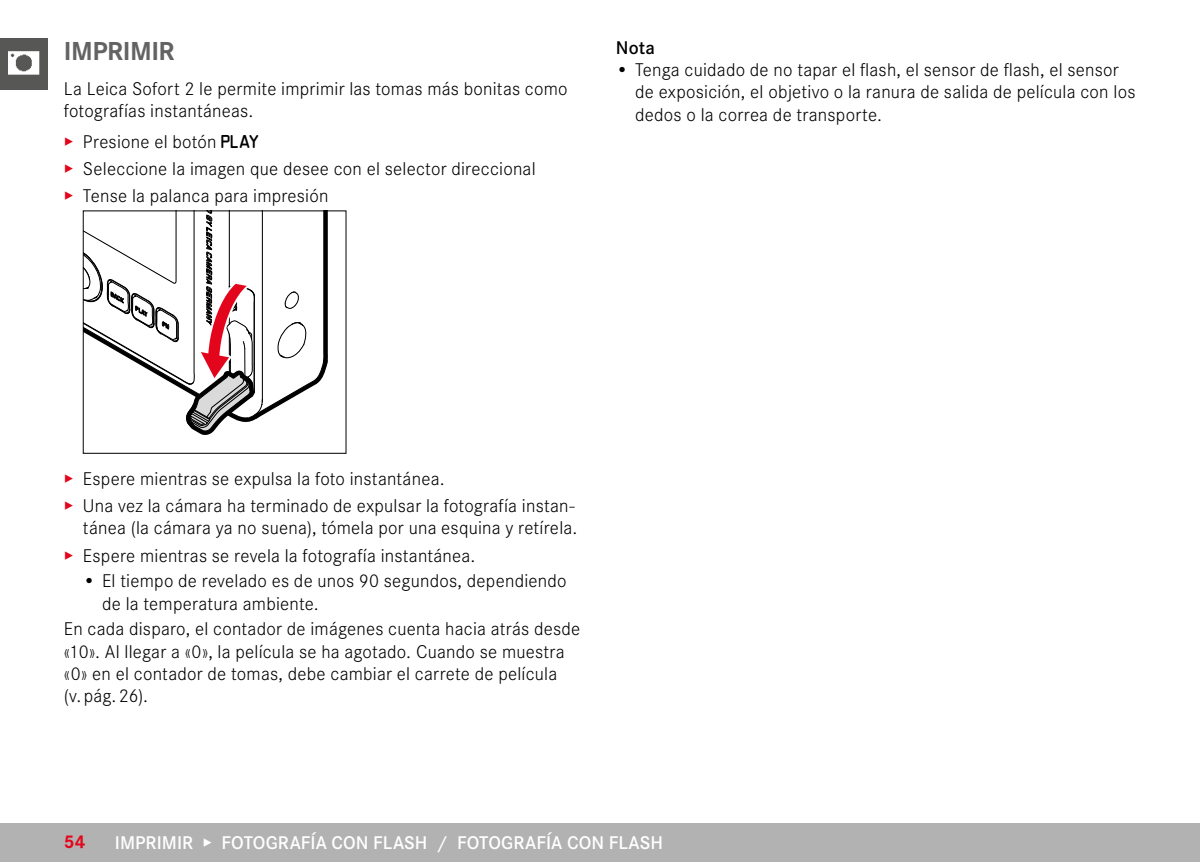
<style>
.page{position:relative;width:1200px;height:862px;background:#fff}
.page>*{position:absolute;margin:0;border:0;box-sizing:border-box;transform-origin:0 0}
.Heading____Chapter{font:700 27px "Corporate S";letter-spacing:-.02em;color:#646363}
.Text____Body_Text{font:300 19.12px/22.3px "Corporate S";letter-spacing:.01em;color:#000}
.t1{font:600 19.12px "Corporate S";letter-spacing:.005em;color:#fff}
.Heading____Note_Heading{font:600 19.12px "Corporate S";color:#000}
.t2{font:700 19.12px "Corporate S";color:#e3051b}
.s1{color:#e3051b}
.s2{font-family:"LG1054";font-weight:400;font-size:16.2px}
</style>
<div class="page">
<div style="left:0;top:38px;width:48px;height:51px;background:#575756"></div>
<img style="left:9px;top:51px;width:31px;height:24px">
<div style="left:0;top:823px;width:1199px;height:38px;background:#b3b2b2"></div>
<svg style="left:85px;top:212px;width:243px;height:223px"></svg>
<p class="Heading____Chapter" style="left:64px;top:29px;width:112px">IMPRIMIR</p>
<p class="Text____Body_Text" style="left:64px;top:76px;width:505px">La Leica Sofort 2 le permite imprimir las tomas más bonitas como fotografías instantáneas.</p>
<p class="Text____Body_Text" style="left:64px;top:129px;width:197px"><span class="s1">▸</span> Presione el botón <span class="s2">PLAY</span></p>
<p class="Text____Body_Text" style="left:64px;top:156px;width:473px"><span class="s1">▸</span> Seleccione la imagen que desee con el selector direccional</p>
<p class="Text____Body_Text" style="left:64px;top:183px;width:266px"><span class="s1">▸</span> Tense la palanca para impresión</p>
<p class="Heading____Note_Heading" style="left:615px;top:33px;width:41px">Nota</p>
<p class="Text____Body_Text" style="left:635px;top:57px;width:501px;text-indent:-19px">• Tenga cuidado de no tapar el flash, el sensor de flash, el sensor de exposición, el objetivo o la ranura de salida de película con los dedos o la correa de transporte.</p>
<p class="Text____Body_Text" style="left:64px;top:466px;width:382px"><span class="s1">▸</span> Espere mientras se expulsa la foto instantánea.</p>
<p class="Text____Body_Text" style="left:64px;top:493px;width:515px;text-align:right"><span class="s1">▸</span> Una vez la cámara ha terminado de expulsar la fotografía instan&shy;tánea (la cámara ya no suena), tómela por una esquina y retírela.</p>
<p class="Text____Body_Text" style="left:64px;top:542px;width:413px"><span class="s1">▸</span> Espere mientras se revela la fotografía instantánea.</p>
<p class="Text____Body_Text" style="left:102px;top:568px;width:466px;text-indent:-19px">• El tiempo de revelado es de unos 90 segundos, dependiendo de la temperatura ambiente.</p>
<p class="Text____Body_Text" style="left:64px;top:616px;width:518px">En cada disparo, el contador de imágenes cuenta hacia atrás desde «10». Al llegar a «0», la película se ha agotado. Cuando se muestra «0» en el contador de tomas, debe cambiar el carrete de película<br>(v. pág.26).</p>
<p class="t2" style="left:64px;top:826px;width:23px">54</p>
<p class="t1" style="left:115px;top:827px;width:549px">IMPRIMIR ▸ FOTOGRAFÍA CON FLASH / FOTOGRAFÍA CON FLASH</p>
</div>
